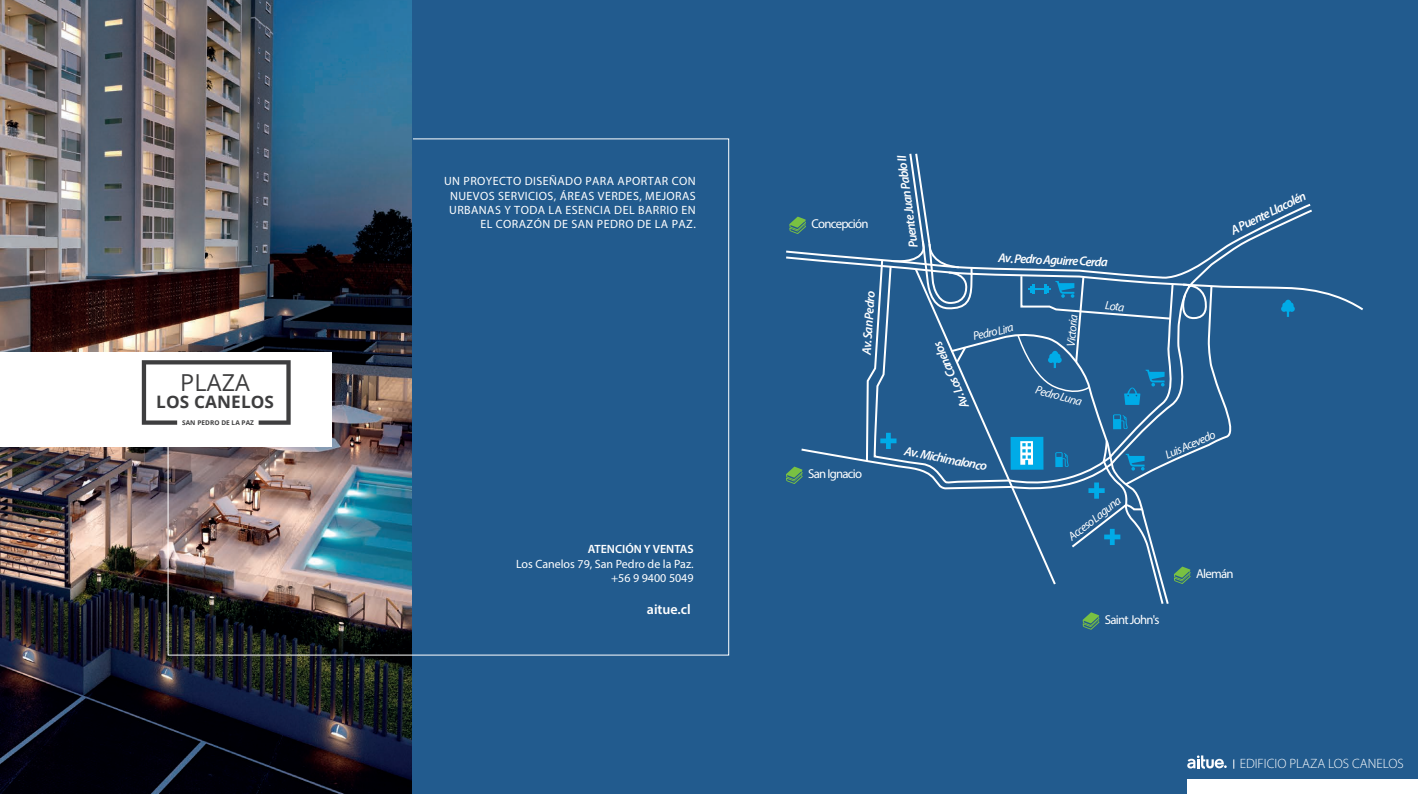
<style>
.page{position:relative;width:1418px;height:794px;background:#fff}
.page>*{position:absolute;margin:0;border:0;box-sizing:border-box;transform-origin:0 0}
.t1{font:23.4px "Open Sans";letter-spacing:.005em;color:#3e3e3f}
.t2{font:700 17.2px "Open Sans";letter-spacing:.005em;color:#3e3e3f}
.t3{font:600 14px "Myriad Pro";color:#fff}
.t4{font:300 13.6px "Myriad Pro";color:#fff}
.t5{font:italic 600 12.8px "Myriad Pro";color:#fff}
.t6{font:12.8px "Myriad Pro";letter-spacing:-.06em;color:#fff}
.t7{font:12px/14.4px "Myriad Pro";letter-spacing:.035em;color:#fff;text-align:right}
.t8{font:italic 12px "Myriad Pro";color:#fff}
.t9{font:12px/14.4px "Myriad Pro";color:#fff;text-align:right}
.t10{font:600 12px "Myriad Pro";color:#fff}
.t11{font:700 6.6px "Open Sans";letter-spacing:.005em;color:#3e3e3f}
</style>
<div class="page">
<img style="left:0;top:0;width:413px;height:794px">
<div style="left:413px;top:0;width:1004px;height:794px;background:#225b8e"></div>
<img style="left:167px;top:138px;width:562px;height:518px">
<div style="left:0;top:352px;width:331px;height:94px;background:#fff"></div>
<svg style="left:1082px;top:612px;width:17px;height:18px"></svg>
<svg style="left:786px;top:153px;width:577px;height:451px"></svg>
<svg style="left:872px;top:264px;width:307px;height:332px"></svg>
<svg style="left:142px;top:360px;width:149px;height:65px"></svg>
<div style="left:1187px;top:779px;width:230px;height:15px;background:#fff"></div>
<svg style="left:1187px;top:755px;width:39px;height:13px"></svg>
<h1 class="t1" style="left:180px;top:366px;width:71px">PLAZA</h1>
<h2 class="t2" style="left:156px;top:390px;width:119px">LOS CANELOS</h2>
<p class="t11" style="left:182px;top:418px;width:73px">SAN PEDRO DE LA PAZ</p>
<p class="t7" style="left:444px;top:174px;width:253px">UN PROYECTO DISEÑADO PARA APORTAR CON NUEVOS SERVICIOS, ÁREAS VERDES, MEJORAS URBANAS Y TODA LA ESENCIA DEL BARRIO EN EL CORAZÓN DE SAN PEDRO DE LA PAZ.</p>
<p class="t10" style="left:588px;top:542px;width:107px">ATENCIÓN Y VENTAS</p>
<p class="t9" style="left:516px;top:556px;width:179px">Los Canelos 79, San Pedro de la Paz. +56 9 9400 5049</p>
<p class="t3" style="left:647px;top:600px;width:45px">aitue.cl</p>
<p class="t6" style="left:811px;top:216px;width:58px">Concepción</p>
<p class="t5" style="left:858px;top:354px;width:65px;rotate:-86deg">Av. San Pedro</p>
<p class="t6" style="left:808px;top:466px;width:55px">San Ignacio</p>
<p class="t5" style="left:905px;top:249px;width:94px;rotate:-97deg">Puente Juan Pablo II</p>
<p class="t5" style="left:998px;top:250px;width:111px;rotate:2deg">Av. Pedro Aguirre Cerda</p>
<p class="t8" style="left:971px;top:329px;width:43px;rotate:-13deg">Pedro Lira</p>
<p class="t5" style="left:958px;top:411px;width:73px;rotate:-114deg">Av. Los Canelos</p>
<p class="t8" style="left:1063px;top:346px;width:33px;rotate:-85deg">Victoria</p>
<p class="t8" style="left:1037px;top:382px;width:49px;rotate:15deg">Pedro Luna</p>
<p class="t8" style="left:1105px;top:298px;width:21px;rotate:5deg">Lota</p>
<p class="t5" style="left:906px;top:443px;width:85px;rotate:11deg">Av. Michimalonco</p>
<p class="t8" style="left:1065px;top:532px;width:65px;rotate:-38deg">Acceso Laguna</p>
<p class="t5" style="left:1227px;top:224px;width:84px;rotate:-26deg">A Puente Llacolén</p>
<p class="t8" style="left:1162px;top:448px;width:55px;rotate:-24deg">Luis Acevedo</p>
<p class="t6" style="left:1196px;top:566px;width:39px">Alemán</p>
<p class="t6" style="left:1104px;top:612px;width:56px">Saint John's</p>
<p class="t4" style="left:1239px;top:755px;width:165px">EDIFICIO PLAZA LOS CANELOS</p>
</div>
